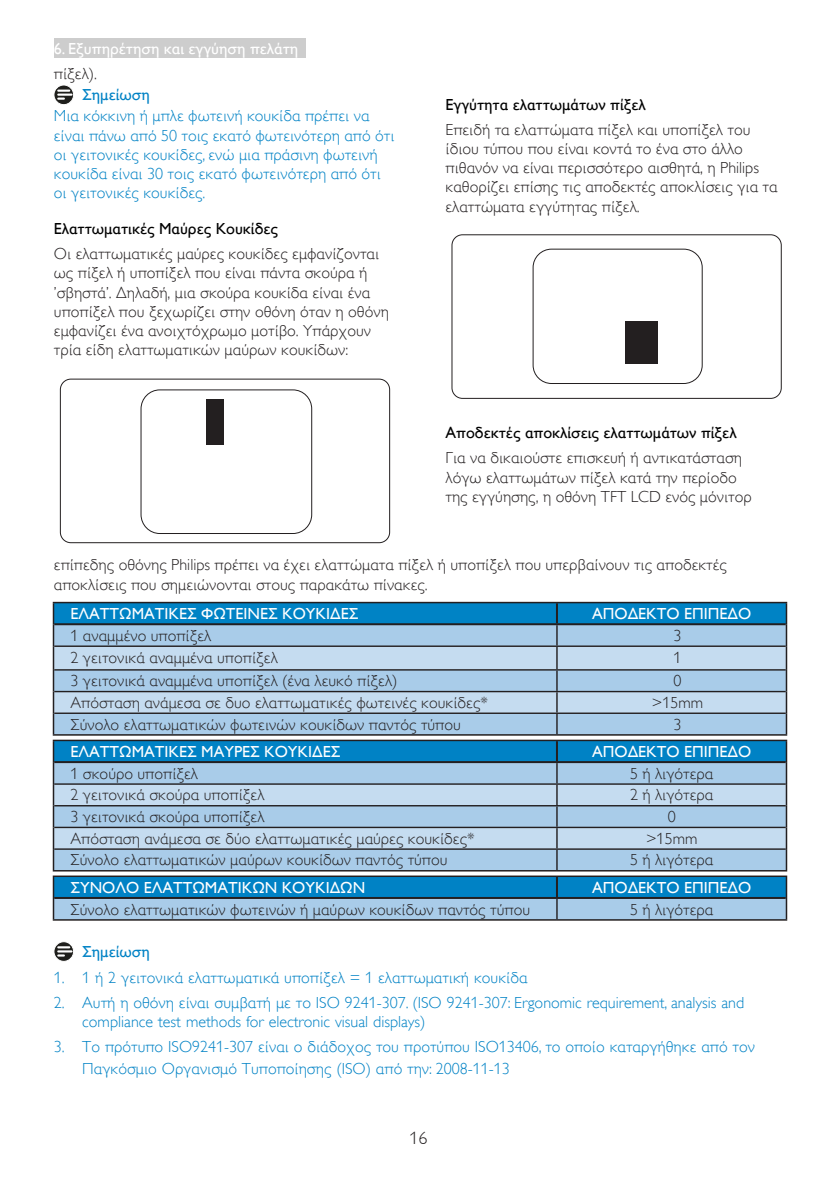
<style>
.page{position:relative;width:840px;height:1191px;background:#fff}
.page>*{position:absolute;margin:0;border:0;box-sizing:border-box;transform-origin:0 0}
.t1{font:300 18px "Gill Alt One";color:#231f20}
.chapter-paragraph{font:16px/19.2px "Gill Sans Alt One WGL Light";color:#231f20}
.Note_body{font:16px/19.2px "Gill Sans Alt One WGL Light";color:#0082c5}
.t2{font:16px "Gill Sans Alt One WGL";color:#fff}
.Heading_3{font:16px "Gill Sans Alt One WGL";color:#000}
.t3{font:16px "Gill Sans Alt One WGL";color:#0082c5}
</style>
<div class="page">
<div style="left:54px;top:38px;width:251px;height:20px;background:#cdcdcd"></div>
<svg style="left:54px;top:85px;width:20px;height:20px"></svg>
<div style="left:54px;top:85px;width:20px;height:20px;border:1px solid #fff;border-radius:50%"></div>
<svg style="left:58px;top:90px;width:13px;height:10px"></svg>
<div style="left:60px;top:379px;width:329px;height:164px;border:1px solid #231f20;border-radius:11px"></div>
<div style="left:141px;top:390px;width:171px;height:144px;border:1px solid #231f20;border-radius:19px"></div>
<div style="left:206px;top:399px;width:18px;height:46px;background:#231f20"></div>
<div style="left:451px;top:234px;width:330px;height:164px;border:1px solid #231f20;border-radius:11px"></div>
<div style="left:532px;top:249px;width:170px;height:135px;border:1px solid #231f20;border-radius:18px"></div>
<div style="left:625px;top:321px;width:33px;height:42px;background:#231f20"></div>
<hr style="left:53px;top:734px;width:503px;height:1px;background:#231f20">
<hr style="left:556px;top:734px;width:230px;height:1px;background:#231f20">
<svg style="left:53px;top:602px;width:733px;height:132px;background:#90bbd9"></svg>
<hr style="left:54px;top:623px;width:502px;height:2px;background:#231f20">
<hr style="left:555px;top:603px;width:2px;height:20px;background:#231f20">
<hr style="left:556px;top:623px;width:229px;height:2px;background:#231f20">
<hr style="left:53px;top:870px;width:503px;height:1px;background:#231f20">
<hr style="left:556px;top:870px;width:230px;height:1px;background:#231f20">
<hr style="left:53px;top:739px;width:503px;height:2px;background:#231f20">
<hr style="left:556px;top:739px;width:230px;height:2px;background:#231f20">
<svg style="left:53px;top:741px;width:733px;height:129px;background:#90bcdb"></svg>
<hr style="left:54px;top:761px;width:502px;height:2px;background:#231f20">
<hr style="left:555px;top:741px;width:2px;height:20px;background:#231f20">
<hr style="left:556px;top:761px;width:229px;height:2px;background:#231f20">
<hr style="left:53px;top:875px;width:503px;height:2px;background:#231f20">
<hr style="left:556px;top:875px;width:230px;height:2px;background:#231f20">
<svg style="left:53px;top:877px;width:733px;height:43px;background:#53a3d2"></svg>
<hr style="left:54px;top:897px;width:502px;height:2px;background:#231f20">
<hr style="left:555px;top:877px;width:2px;height:20px;background:#231f20">
<hr style="left:556px;top:897px;width:229px;height:2px;background:#231f20">
<svg style="left:54px;top:941px;width:20px;height:20px"></svg>
<div style="left:54px;top:941px;width:20px;height:20px;border:1px solid #fff;border-radius:50%"></div>
<svg style="left:58px;top:946px;width:13px;height:10px"></svg>
<p class="t2" style="left:54px;top:38px;width:246px">6. Εξυπηρέτηση και εγγύηση πελάτη</p>
<p class="chapter-paragraph" style="left:54px;top:64px;width:45px">πίξελ).</p>
<p class="t3" style="left:82px;top:84px;width:69px">Σημείωση</p>
<p class="Note_body" style="left:54px;top:106px;width:342px">Μια κόκκινη ή μπλε φωτεινή κουκίδα πρέπει να είναι πάνω από 50 τοις εκατό φωτεινότερη από ότι οι γειτονικές κουκίδες, ενώ μια πράσινη φωτεινή κουκίδα είναι 30 τοις εκατό φωτεινότερη από ότι οι γειτονικές κουκίδες.</p>
<p class="Heading_3" style="left:54px;top:218px;width:225px">Ελαττωματικές Μαύρες Κουκίδες</p>
<p class="chapter-paragraph" style="left:54px;top:244px;width:336px">Οι ελαττωματικές μαύρες κουκίδες εμφανίζονται ως πίξελ ή υποπίξελ που είναι πάντα σκούρα ή ’σβηστά’. Δηλαδή, μια σκούρα κουκίδα είναι ένα υποπίξελ που ξεχωρίζει στην οθόνη όταν η οθόνη εμφανίζει ένα ανοιχτόχρωμο μοτίβο. Υπάρχουν τρία είδη ελαττωματικών μαύρων κουκίδων:</p>
<p class="Heading_3" style="left:445px;top:93px;width:202px">Εγγύτητα ελαττωμάτων πίξελ</p>
<p class="chapter-paragraph" style="left:445px;top:120px;width:333px">Επειδή τα ελαττώματα πίξελ και υποπίξελ του ίδιου τύπου που είναι κοντά το ένα στο άλλο πιθανόν να είναι περισσότερο αισθητά, η Philips καθορίζει επίσης τις αποδεκτές αποκλίσεις για τα ελαττώματα εγγύτητας πίξελ.</p>
<p class="Heading_3" style="left:445px;top:422px;width:292px">Αποδεκτές αποκλίσεις ελαττωμάτων πίξελ</p>
<p class="chapter-paragraph" style="left:445px;top:448px;width:307px">Για να δικαιούστε επισκευή ή αντικατάσταση λόγω ελαττωμάτων πίξελ κατά την περίοδο της εγγύησης, η οθόνη TFT LCD ενός μόνιτορ</p>
<p class="chapter-paragraph" style="left:54px;top:555px;width:674px">επίπεδης οθόνης Philips πρέπει να έχει ελαττώματα πίξελ ή υποπίξελ που υπερβαίνουν τις αποδεκτές αποκλίσεις που σημειώνονται στους παρακάτω πίνακες.</p>
<p class="t2" style="left:70px;top:602px;width:289px">ΕΛΑΤΤΩΜΑΤΙΚΕΣ ΦΩΤΕΙΝΕΣ ΚΟΥΚΙΔΕΣ</p>
<p class="t2" style="left:591px;top:602px;width:160px">ΑΠΟΔΕΚΤΟ ΕΠΙΠΕΔΟ</p>
<p class="chapter-paragraph" style="left:70px;top:626px;width:142px">1 αναμμένο υποπίξελ</p>
<p class="chapter-paragraph" style="left:673px;top:626px;width:9px">3</p>
<p class="chapter-paragraph" style="left:70px;top:647px;width:209px">2 γειτονικά αναμμένα υποπίξελ</p>
<p class="chapter-paragraph" style="left:673px;top:647px;width:9px">1</p>
<p class="chapter-paragraph" style="left:70px;top:671px;width:328px">3 γειτονικά αναμμένα υποπίξελ (ένα λευκό πίξελ)</p>
<p class="chapter-paragraph" style="left:673px;top:671px;width:9px">0</p>
<p class="chapter-paragraph" style="left:70px;top:693px;width:419px">Απόσταση ανάμεσα σε δυο ελαττωματικές φωτεινές κουκίδες*</p>
<p class="chapter-paragraph" style="left:651px;top:693px;width:53px">&gt;15mm</p>
<p class="chapter-paragraph" style="left:70px;top:714px;width:391px">Σύνολο ελαττωματικών φωτεινών κουκίδων παντός τύπου</p>
<p class="chapter-paragraph" style="left:673px;top:714px;width:9px">3</p>
<p class="t2" style="left:70px;top:740px;width:271px">ΕΛΑΤΤΩΜΑΤΙΚΕΣ ΜΑΥΡΕΣ ΚΟΥΚΙΔΕΣ</p>
<p class="t2" style="left:591px;top:740px;width:160px">ΑΠΟΔΕΚΤΟ ΕΠΙΠΕΔΟ</p>
<p class="chapter-paragraph" style="left:70px;top:764px;width:129px">1 σκούρο υποπίξελ</p>
<p class="chapter-paragraph" style="left:629px;top:764px;width:85px">5 ή λιγότερα</p>
<p class="chapter-paragraph" style="left:70px;top:785px;width:195px">2 γειτονικά σκούρα υποπίξελ</p>
<p class="chapter-paragraph" style="left:629px;top:785px;width:85px">2 ή λιγότερα</p>
<p class="chapter-paragraph" style="left:70px;top:807px;width:195px">3 γειτονικά σκούρα υποπίξελ</p>
<p class="chapter-paragraph" style="left:667px;top:807px;width:9px">0</p>
<p class="chapter-paragraph" style="left:70px;top:829px;width:405px">Απόσταση ανάμεσα σε δύο ελαττωματικές μαύρες κουκίδες*</p>
<p class="chapter-paragraph" style="left:645px;top:829px;width:53px">&gt;15mm</p>
<p class="chapter-paragraph" style="left:70px;top:850px;width:378px">Σύνολο ελαττωματικών μαύρων κουκίδων παντός τύπου</p>
<p class="chapter-paragraph" style="left:629px;top:850px;width:85px">5 ή λιγότερα</p>
<p class="t2" style="left:70px;top:876px;width:296px">ΣΥΝΟΛΟ ΕΛΑΤΤΩΜΑΤΙΚΩΝ ΚΟΥΚΙΔΩΝ</p>
<p class="t2" style="left:591px;top:876px;width:160px">ΑΠΟΔΕΚΤΟ ΕΠΙΠΕΔΟ</p>
<p class="chapter-paragraph" style="left:70px;top:899px;width:461px">Σύνολο ελαττωματικών φωτεινών ή μαύρων κουκίδων παντός τύπου</p>
<p class="chapter-paragraph" style="left:629px;top:899px;width:85px">5 ή λιγότερα</p>
<p class="t3" style="left:82px;top:940px;width:69px">Σημείωση</p>
<p class="Note_body" style="left:54px;top:968px;width:475px">1. 1 ή 2 γειτονικά ελαττωματικά υποπίξελ = 1 ελαττωματική κουκίδα</p>
<p class="Note_body" style="left:82px;top:993px;width:663px;text-indent:-28px">2. Αυτή η οθόνη είναι συμβατή με το ISO 9241-307. (ISO 9241-307: Ergonomic requirement, analysis and compliance test methods for electronic visual displays)</p>
<p class="Note_body" style="left:82px;top:1035px;width:674px;line-height:22px;text-indent:-28px">3. Το πρότυπο ISO9241-307 είναι ο διάδοχος του προτύπου ISO13406, το οποίο καταργήθηκε από τον<br>Παγκόσμιο Οργανισμό Τυποποίησης (ISO) από την: 2008-11-13</p>
<p class="t1" style="left:409px;top:1128px;width:19px">16</p>
</div>
